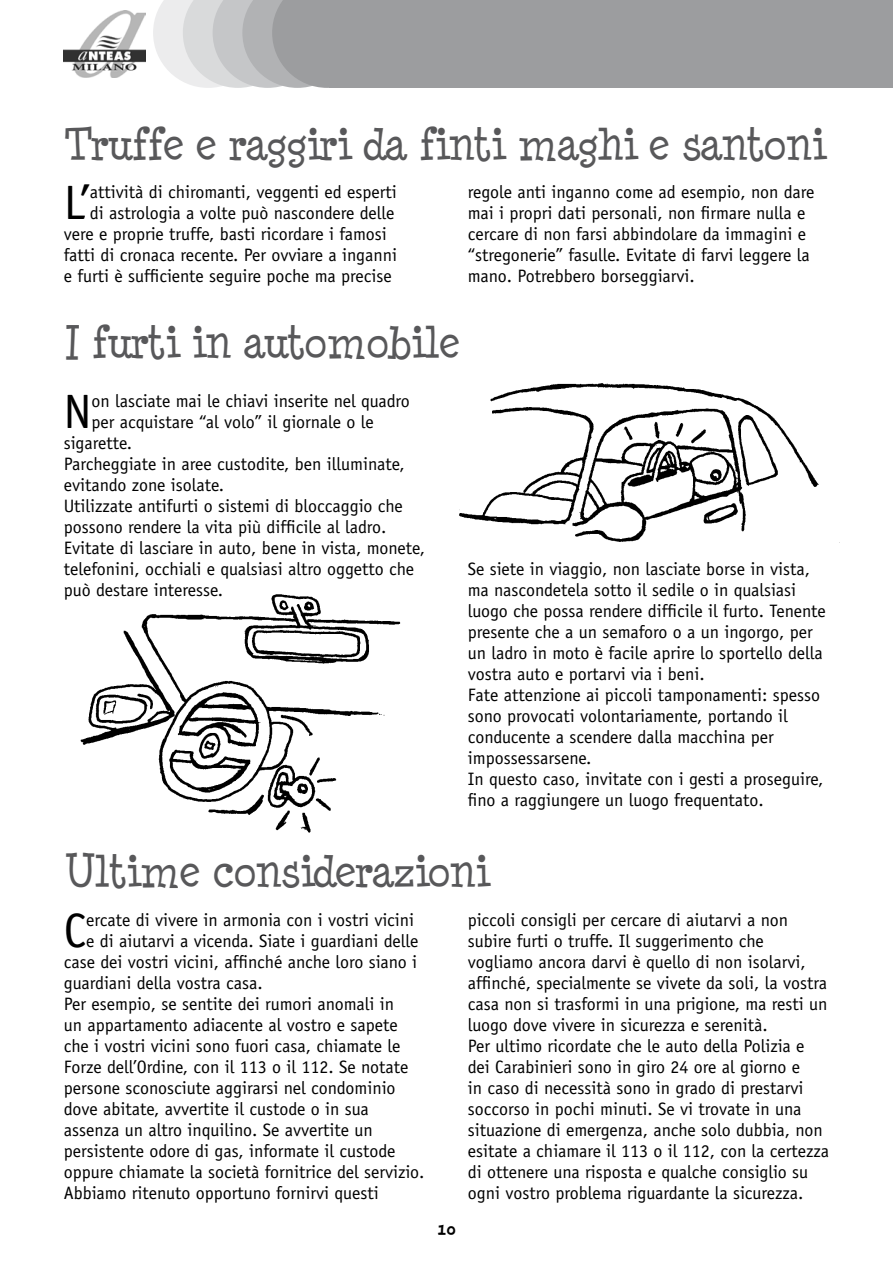
<style>
.page{position:relative;width:893px;height:1263px;background:#fff}
.page>*{position:absolute;margin:0;border:0;box-sizing:border-box;transform-origin:0 0}
.t1{font:48.3px "Officina Sans";color:#000}
.t2{font:43.5px "Minya Nouvelle";letter-spacing:-.02em;color:#58585a}
.t3{font:18px/21px "Officina Sans";color:#000}
.t4{font:700 18px "Minya Nouvelle";color:#000}
</style>
<div class="page">
<svg style="left:153px;top:0;width:176px;height:88px;background:#c3c4c5"></svg>
<div style="left:329px;top:0;width:564px;height:88px;background:#9c9d9f"></div>
<img style="left:64px;top:11px;width:82px;height:66px">
<img style="left:80px;top:594px;width:321px;height:239px">
<img style="left:459px;top:383px;width:381px;height:160px">
<h2 class="t2" style="left:64px;top:120px;width:763px">Truffe e raggiri da finti maghi e santoni</h2>
<h1 class="t1" style="left:64px;top:175px;width:27px">L’</h1>
<p class="t3" style="left:90px;top:182px;width:309px">attività di chiromanti, veggenti ed esperti</p>
<p class="t3" style="left:468px;top:182px;width:348px">regole anti inganno come ad esempio, non dare mai i propri dati personali, non firmare nulla e cercare di non farsi abbindolare da immagini e “stregonerie” fasulle. Evitate di farvi leggere la mano. Potrebbero borseggiarvi.</p>
<p class="t3" style="left:90px;top:203px;width:306px">di astrologia a volte può nascondere delle</p>
<p class="t3" style="left:64px;top:224px;width:325px">vere e proprie truffe, basti ricordare i famosi</p>
<p class="t3" style="left:64px;top:245px;width:335px">fatti di cronaca recente. Per ovviare a inganni</p>
<p class="t3" style="left:64px;top:266px;width:330px">e furti è sufficiente seguire poche ma precise</p>
<h2 class="t2" style="left:64px;top:317px;width:397px">I furti in automobile</h2>
<h1 class="t1" style="left:64px;top:383px;width:29px">N</h1>
<p class="t3" style="left:92px;top:390px;width:320px">on lasciate mai le chiavi inserite nel quadro</p>
<p class="t3" style="left:92px;top:411px;width:284px">per acquistare “al volo” il giornale o le</p>
<p class="t3" style="left:64px;top:432px;width:70px">sigarette.</p>
<p class="t3" style="left:64px;top:453px;width:343px">Parcheggiate in aree custodite, ben illuminate,</p>
<p class="t3" style="left:64px;top:474px;width:162px">evitando zone isolate.</p>
<p class="t3" style="left:64px;top:495px;width:341px">Utilizzate antifurti o sistemi di bloccaggio che</p>
<p class="t3" style="left:64px;top:516px;width:324px">possono rendere la vita più difficile al ladro.</p>
<p class="t3" style="left:64px;top:537px;width:363px">Evitate di lasciare in auto, bene in vista, monete,</p>
<p class="t3" style="left:64px;top:558px;width:352px">telefonini, occhiali e qualsiasi altro oggetto che</p>
<p class="t3" style="left:64px;top:579px;width:161px">può destare interesse.</p>
<p class="t3" style="left:468px;top:558px;width:360px">Se siete in viaggio, non lasciate borse in vista, ma nascondetela sotto il sedile o in qualsiasi luogo che possa rendere difficile il furto. Tenente presente che a un semaforo o a un ingorgo, per un ladro in moto è facile aprire lo sportello della vostra auto e portarvi via i beni.<br>Fate attenzione ai piccoli tamponamenti: spesso sono provocati volontariamente, portando il conducente a scendere dalla macchina per impossessarsene.<br>In questo caso, invitate con i gesti a proseguire, fino a raggiungere un luogo frequentato.</p>
<h2 class="t2" style="left:64px;top:847px;width:426px">Ultime considerazioni</h2>
<h1 class="t1" style="left:64px;top:903px;width:24px">C</h1>
<p class="t3" style="left:86px;top:910px;width:330px">ercate di vivere in armonia con i vostri vicini</p>
<p class="t3" style="left:468px;top:910px;width:363px">piccoli consigli per cercare di aiutarvi a non subire furti o truffe. Il suggerimento che vogliamo ancora darvi è quello di non isolarvi, affinché, specialmente se vivete da soli, la vostra casa non si trasformi in una prigione, ma resti un luogo dove vivere in sicurezza e serenità.<br>Per ultimo ricordate che le auto della Polizia e dei Carabinieri sono in giro 24 ore al giorno e<br>in caso di necessità sono in grado di prestarvi soccorso in pochi minuti. Se vi trovate in una situazione di emergenza, anche solo dubbia, non esitate a chiamare il 113 o il 112, con la certezza di ottenere una risposta e qualche consiglio su ogni vostro problema riguardante la sicurezza.</p>
<p class="t3" style="left:86px;top:931px;width:334px">e di aiutarvi a vicenda. Siate i guardiani delle</p>
<p class="t3" style="left:64px;top:952px;width:355px">case dei vostri vicini, affinché anche loro siano i</p>
<p class="t3" style="left:64px;top:973px;width:201px">guardiani della vostra casa.</p>
<p class="t3" style="left:64px;top:994px;width:332px">Per esempio, se sentite dei rumori anomali in</p>
<p class="t3" style="left:64px;top:1015px;width:336px">un appartamento adiacente al vostro e sapete</p>
<p class="t3" style="left:64px;top:1036px;width:338px">che i vostri vicini sono fuori casa, chiamate le</p>
<p class="t3" style="left:64px;top:1057px;width:346px">Forze dell’Ordine, con il 113 o il 112. Se notate</p>
<p class="t3" style="left:64px;top:1078px;width:333px">persone sconosciute aggirarsi nel condominio</p>
<p class="t3" style="left:64px;top:1099px;width:307px">dove abitate, avvertite il custode o in sua</p>
<p class="t3" style="left:64px;top:1120px;width:311px">assenza un altro inquilino. Se avvertite un</p>
<p class="t3" style="left:64px;top:1141px;width:333px">persistente odore di gas, informate il custode</p>
<p class="t3" style="left:64px;top:1162px;width:362px">oppure chiamate la società fornitrice del servizio.</p>
<p class="t3" style="left:64px;top:1183px;width:317px">Abbiamo ritenuto opportuno fornirvi questi</p>
<p class="t4" style="left:438px;top:1217px;width:19px">10</p>
</div>
